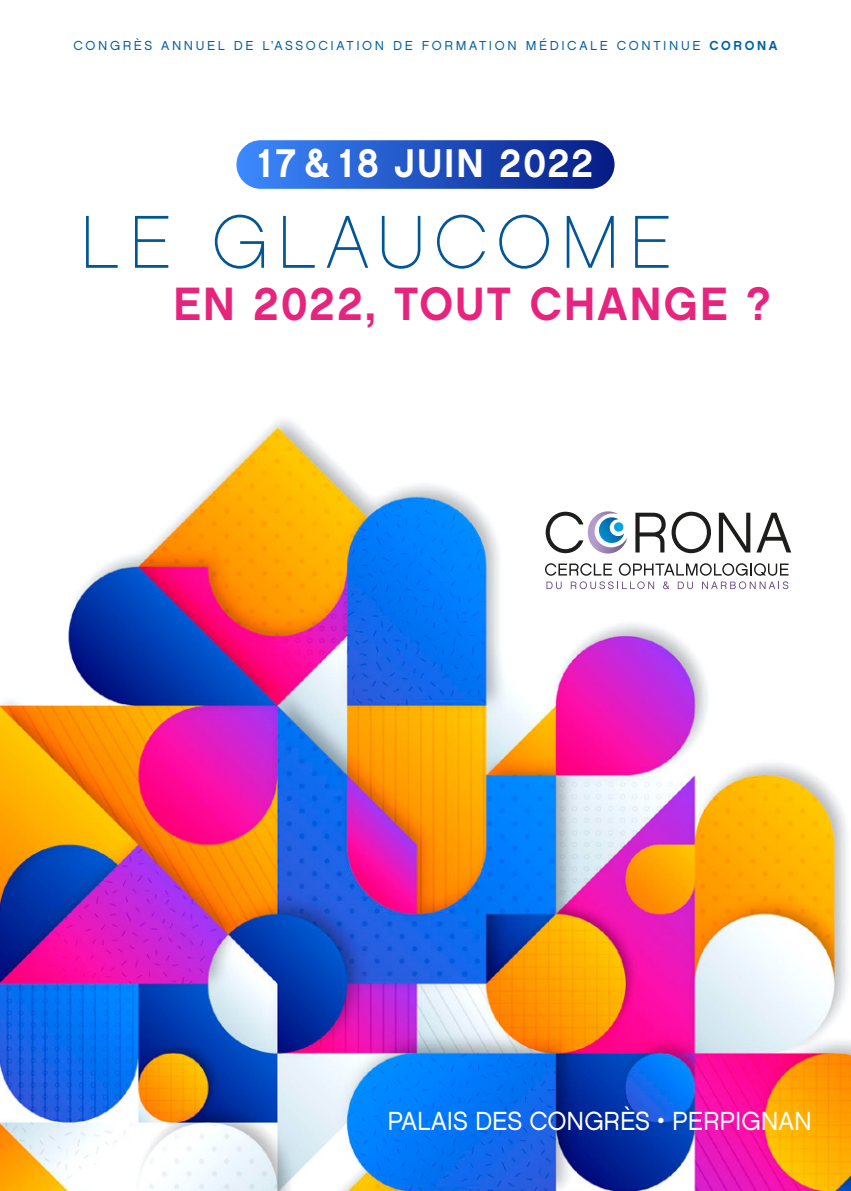
<style>
.page{position:relative;width:851px;height:1191px;background:#fff}
.page>*{position:absolute;margin:0;border:0;box-sizing:border-box;transform-origin:0 0}
.t1{font:74.6px "Chalet Paris Nineteen Eighty";letter-spacing:.13em;color:#005699}
.t2{font:46.6px "Chalet New York Nineteen Eighty";letter-spacing:.05em;color:#e7247d}
.t3{font:40px "Chalet New York Nineteen Eighty";letter-spacing:.05em;color:#fff}
.t4{font:26.2px "Chalet London Nineteen Eighty";color:#fff;scale:.95 1}
.t5{font:13px "Chalet London Nineteen Eighty";letter-spacing:.2em;color:#0061a2}
.s1{font-family:"Chalet New York Nineteen Eighty"}
</style>
<div class="page">
<img style="left:0;top:140px;width:850px;height:1051px">
<svg style="left:545px;top:563px;width:243px;height:26px"></svg>
<svg style="left:545px;top:511px;width:82px;height:42px"></svg>
<svg style="left:671px;top:512px;width:40px;height:41px"></svg>
<svg style="left:718px;top:513px;width:32px;height:39px"></svg>
<svg style="left:756px;top:513px;width:35px;height:39px"></svg>
<svg style="left:635px;top:513px;width:30px;height:39px"></svg>
<div style="left:236px;top:140px;width:378px;height:49px;background:linear-gradient(to right,#3e8bff,#051b84);border-radius:24px"></div>
<p class="t5" style="left:73px;top:38px;width:705px">CONGRÈS ANNUEL DE L’ASSOCIATION DE FORMATION MÉDICALE CONTINUE <span class="s1">CORONA</span></p>
<h3 class="t3" style="left:257px;top:139px;width:337px">17 &amp; 18 JUIN 2022</h3>
<h1 class="t1" style="left:80px;top:199px;width:594px">LE GLAUCOME</h1>
<h2 class="t2" style="left:173px;top:275px;width:599px">EN 2022, TOUT CHANGE ?</h2>
<h3 class="t4" style="left:387px;top:1104px;width:448px">PALAIS DES CONGRÈS • PERPIGNAN</h3>
</div>
